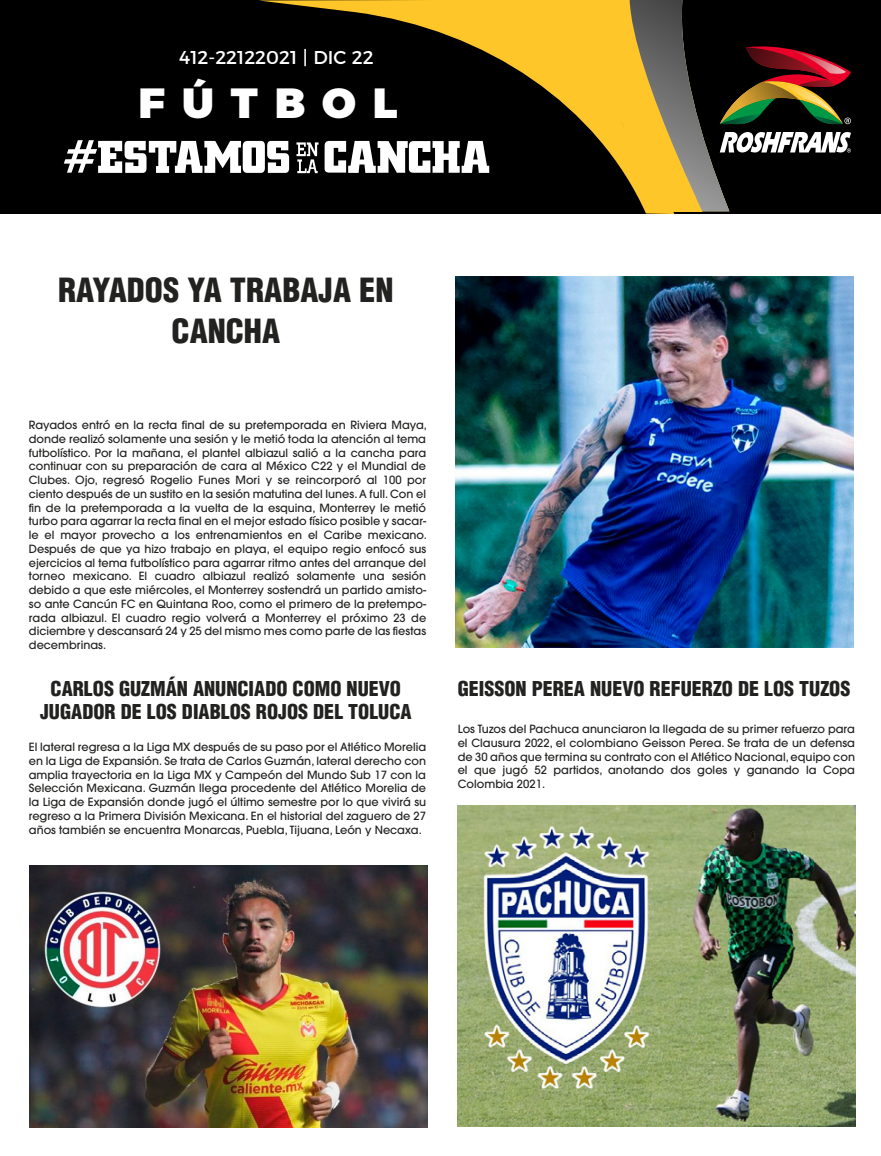
<style>
.page{position:relative;width:881px;height:1156px;background:#fff}
.page>*{position:absolute;margin:0;border:0;box-sizing:border-box;transform-origin:0 0}
.t1{font:900 42.12px "Montserrat";letter-spacing:.4em;color:#fff}
.t2{font:900 condensed 32.5px/41.2px "Helvetica";color:#222221;text-align:center}
.t3{font:900 condensed 20px/22.5px "Helvetica";color:#222221;text-align:center}
.t4{font:18.62px "Montserrat";color:#fff}
.t5{font:500 11.25px/13.8px "Avant Garde";color:#222221;text-align:justify}
</style>
<div class="page">
<div style="left:0;top:0;width:880px;height:214px;background:#000"></div>
<svg style="left:674px;top:0;width:176px;height:211px"></svg>
<svg style="left:259px;top:0;width:415px;height:214px"></svg>
<svg style="left:64px;top:140px;width:225px;height:33px"></svg>
<svg style="left:324px;top:141px;width:165px;height:32px"></svg>
<svg style="left:296px;top:142px;width:22px;height:31px"></svg>
<img style="left:455px;top:276px;width:398px;height:371px">
<img style="left:29px;top:865px;width:398px;height:262px">
<img style="left:457px;top:805px;width:398px;height:321px">
<h3 class="t4" style="left:179px;top:42px;width:196px">412-22122021 | DIC 22</h3>
<h1 class="t1" style="left:138px;top:68px;width:260px">FÚTBOL</h1>
<h2 class="t2" style="left:58px;top:269px;width:337px">RAYADOS YA TRABAJA EN<br>CANCHA</h2>
<p class="t5" style="left:29px;top:418px;width:399px">Rayados entró en la recta final de su pretemporada en Riviera Maya, donde realizó solamente una sesión y le metió toda la atención al tema futbolístico. Por la mañana, el plantel albiazul salió a la cancha para continuar con su preparación de cara al México C22 y el Mundial de Clubes. Ojo, regresó Rogelio Funes Mori y se reincorporó al 100 por ciento después de un sustito en la sesión matutina del lunes. A full. Con el fin de la pretemporada a la vuelta de la esquina, Monterrey le metió turbo para agarrar la recta final en el mejor estado físico posible y sacar&shy;le el mayor provecho a los entrenamientos en el Caribe mexicano.<br>Después de que ya hizo trabajo en playa, el equipo regio enfocó sus ejercicios al tema futbolístico para agarrar ritmo antes del arranque del torneo mexicano. El cuadro albiazul realizó solamente una sesión debido a que este miércoles, el Monterrey sostendrá un partido amisto&shy;so ante Cancún FC en Quintana Roo, como el primero de la pretempo&shy;rada albiazul. El cuadro regio volverá a Monterrey el próximo 23 de diciembre y descansará 24 y 25 del mismo mes como parte de las fiestas decembrinas.</p>
<h3 class="t3" style="left:40px;top:677px;width:373px">CARLOS GUZMÁN ANUNCIADO COMO NUEVO<br>JUGADOR DE LOS DIABLOS ROJOS DEL TOLUCA</h3>
<p class="t5" style="left:29px;top:740px;width:399px">El lateral regresa a la Liga MX después de su paso por el Atlético Morelia en la Liga de Expansión. Se trata de Carlos Guzmán, lateral derecho con amplia trayectoria en la Liga MX y Campeón del Mundo Sub 17 con la Selección Mexicana. Guzmán llega procedente del Atlético Morelia de la Liga de Expansión donde jugó el último semestre por lo que vivirá su regreso a la Primera División Mexicana. En el historial del zaguero de 27 años también se encuentra Monarcas, Puebla, Tijuana, León y Necaxa.</p>
<h3 class="t3" style="left:457px;top:677px;width:394px">GEISSON PEREA NUEVO REFUERZO DE LOS TUZOS</h3>
<p class="t5" style="left:457px;top:722px;width:399px">Los Tuzos del Pachuca anunciaron la llegada de su primer refuerzo para el Clausura 2022, el colombiano Geisson Perea. Se trata de un defensa de 30 años que termina su contrato con el Atlético Nacional, equipo con el que jugó 52 partidos, anotando dos goles y ganando la Copa Colombia 2021.</p>
</div>
